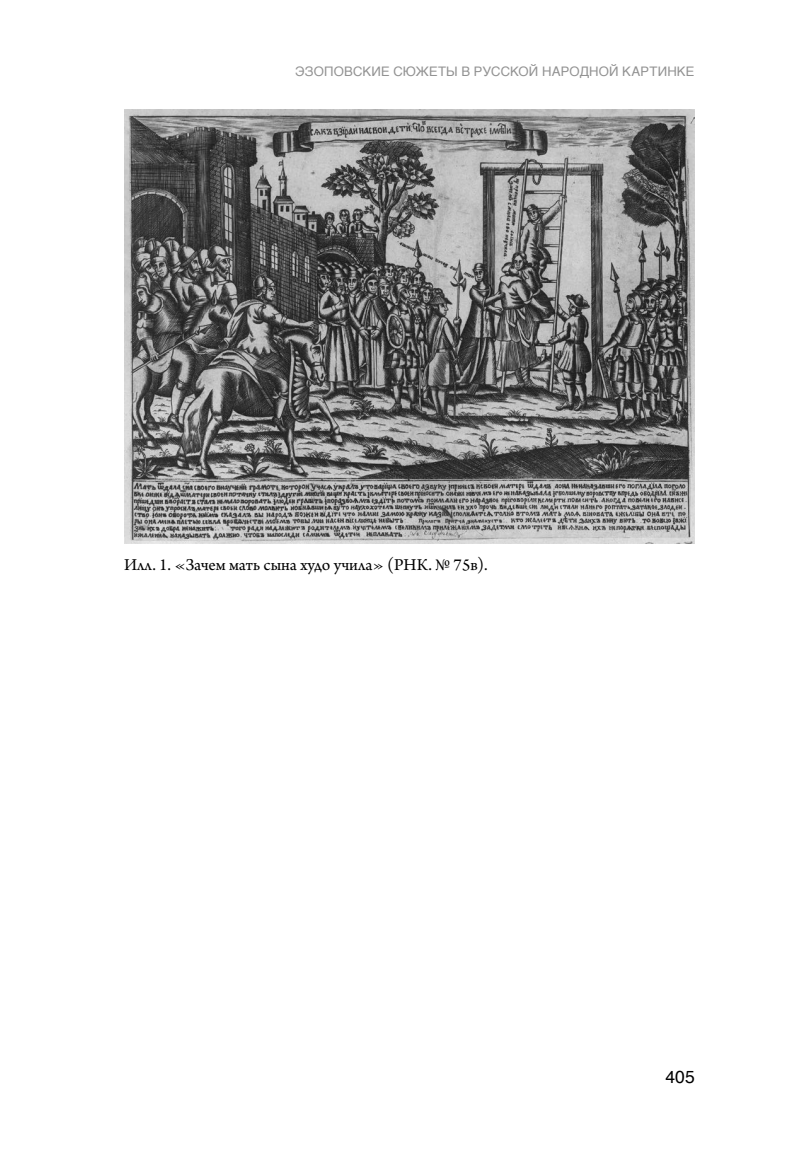
<style>
.page{position:relative;width:794px;height:1166px;background:#fff}
.page>*{position:absolute;margin:0;border:0;box-sizing:border-box;transform-origin:0 0}
.caption_figure{font:17.5px "Arno Pro";color:#000}
.t1{font:17.5px "Helvetica";color:#000}
.t2{font:13.12px "Helvetica";letter-spacing:.01em;color:#929292}
</style>
<div class="page">
<img style="left:124px;top:109px;width:570px;height:435px">
<p class="t2" style="left:295px;top:61px;width:401px">ЭЗОПОВСКИЕ СЮЖЕТЫ В РУССКОЙ НАРОДНОЙ КАРТИНКЕ</p>
<p class="caption_figure" style="left:124px;top:555px;width:365px">Илл. 1. «Зачем мать сына худо учила» (РНК. № 75в).</p>
<p class="t1" style="left:665px;top:1063px;width:31px">405</p>
</div>
